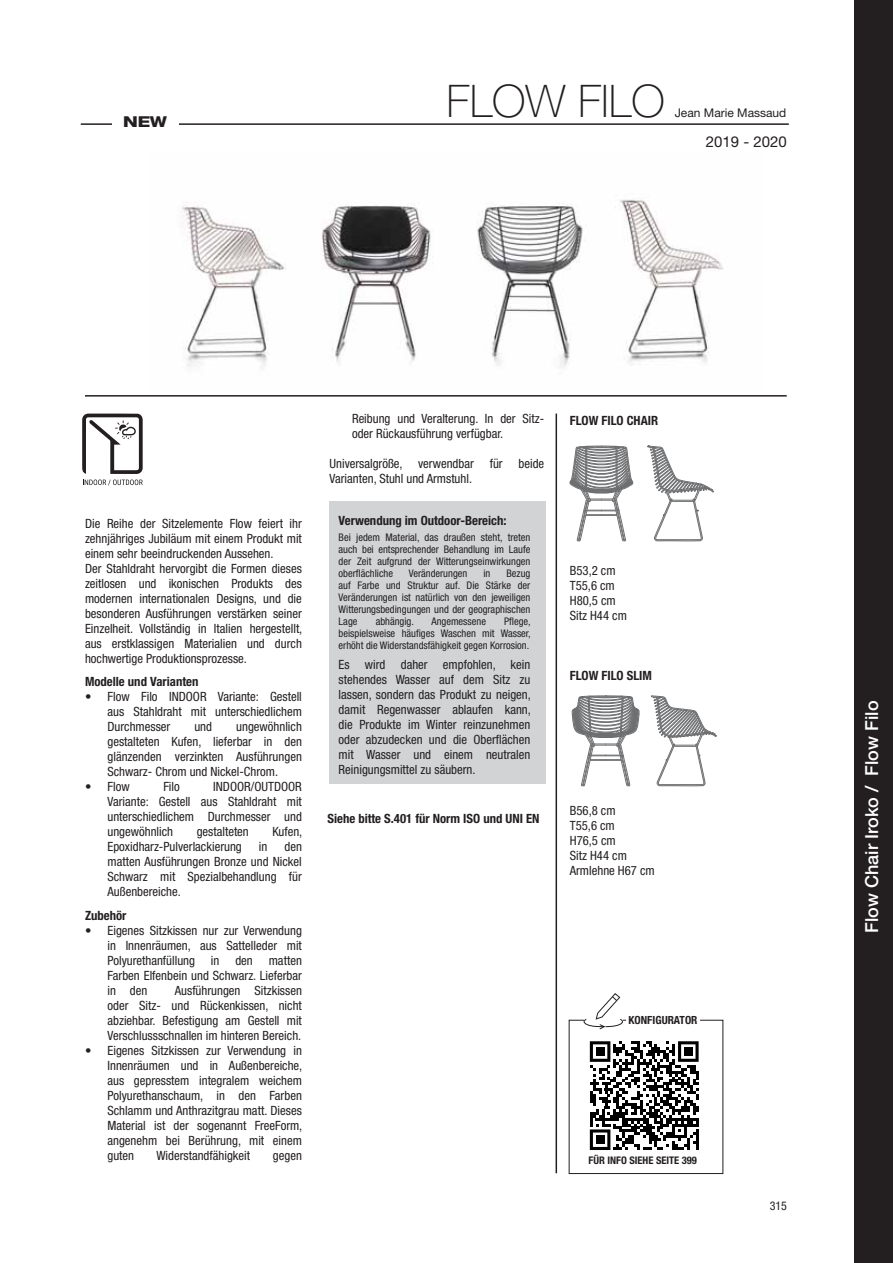
<style>
.page{position:relative;width:893px;height:1263px;background:#fff}
.page>*{position:absolute;margin:0;border:0;box-sizing:border-box;transform-origin:0 0}
.t1{font:100 45px "Helvetica Neue LT Std";color:#231f20}
.t2{font:500 18px "Helvetica Neue LT Std";color:#fff}
.t3{font:15px "Helvetica Neue LT Std";color:#231f20}
.t4{font:800 expanded 15px "Helvetica Neue LT Std";color:#231f20}
.t5{font:condensed 12.75px/15px "Helvetica Neue LT Std";color:#231f20;text-align:justify}
.t6{font:700 condensed 12.75px "Helvetica Neue LT Std";color:#231f20}
.t7{font:12px "Helvetica Neue LT Std";color:#231f20}
.t8{font:condensed 12px "Helvetica Neue LT Std";color:#231f20}
.t9{font:700 condensed 11.25px "Helvetica Neue LT Std";color:#231f20}
.t10{font:condensed 10.5px/12px "Helvetica Neue LT Std";color:#231f20;text-align:justify}
.t11{font:700 condensed 10.5px "Helvetica Neue LT Std";color:#231f20}
</style>
<div class="page">
<hr style="left:85px;top:395px;width:702px;height:2px;background:#231f20">
<div style="left:855px;top:0;width:38px;height:1263px;background:#231f20"></div>
<hr style="left:81px;top:123px;width:708px;height:2px;background:#231f20">
<svg style="left:570px;top:445px;width:63px;height:97px"></svg>
<svg style="left:647px;top:446px;width:67px;height:95px"></svg>
<svg style="left:572px;top:695px;width:68px;height:92px"></svg>
<svg style="left:651px;top:695px;width:66px;height:91px"></svg>
<hr style="left:555px;top:414px;width:2px;height:759px;background:#231f20">
<svg style="left:83px;top:480px;width:60px;height:5px"></svg>
<svg style="left:82px;top:414px;width:61px;height:60px"></svg>
<div style="left:112px;top:101px;width:67px;height:38px;background:#fff"></div>
<div style="left:569px;top:1020px;width:154px;height:154px;border:1px solid #231f20"></div>
<svg style="left:583px;top:993px;width:40px;height:37px"></svg>
<img style="left:182px;top:199px;width:541px;height:169px">
<div style="left:329px;top:501px;width:217px;height:283px;background:#d1d3d4"></div>
<svg style="left:590px;top:1041px;width:108px;height:109px"></svg>
<div style="left:596px;top:1047px;width:8px;height:9px;background:#000"></div>
<div style="left:684px;top:1047px;width:9px;height:9px;background:#000"></div>
<div style="left:596px;top:1135px;width:8px;height:9px;background:#000"></div>
<div style="left:626px;top:1016px;width:74px;height:12px;background:#fff"></div>
<p class="t4" style="left:123px;top:113px;width:46px">NEW</p>
<h1 class="t1" style="left:447px;top:85px;width:220px">FLOW FILO</h1>
<p class="t7" style="left:675px;top:109px;width:113px">Jean Marie Massaud</p>
<p class="t3" style="left:706px;top:136px;width:82px">2019 - 2020</p>
<p class="t5" style="left:85px;top:517px;width:219px;text-align:left">Die Reihe der Sitzelemente Flow feiert ihr zehnjähriges Jubiläum mit einem Produkt mit einem sehr beeindruckenden Aussehen.<br>Der Stahldraht hervorgibt die Formen dieses zeitlosen und ikonischen Produkts des modernen internationalen Designs, und die besonderen Ausführungen verstärken seiner Einzelheit. Vollständig in Italien hergestellt, aus erstklassigen Materialien und durch hochwertige Produktionsprozesse.</p>
<p class="t6" style="left:85px;top:674px;width:115px">Modelle und Varianten</p>
<p class="t5" style="left:107px;top:691px;width:196px;text-indent:-22px">• Flow Filo INDOOR Variante: Gestell aus Stahldraht mit unterschiedlichem Durchmesser</p>
<p class="t5" style="left:107px;top:721px;width:196px;text-indent:129px">ungewöhnlich gestalteten Kufen, lieferbar in den glänzenden verzinkten Ausführungen Schwarz- Chrom und Nickel-Chrom.</p>
<p class="t5" style="left:85px;top:781px;width:46px">• Flow</p>
<p class="t5" style="left:163px;top:781px;width:18px">Filo</p>
<p class="t5" style="left:194px;top:721px;width:19px">und</p>
<p class="t5" style="left:107px;top:781px;width:196px;text-indent:106px">INDOOR/OUTDOOR Variante: Gestell aus Stahldraht mit unterschiedlichem Durchmesser und ungewöhnlich</p>
<p class="t5" style="left:197px;top:826px;width:54px">gestalteten</p>
<p class="t5" style="left:272px;top:826px;width:31px">Kufen,</p>
<p class="t5" style="left:107px;top:841px;width:136px">Epoxidharz-Pulverlackierung</p>
<p class="t5" style="left:259px;top:841px;width:10px">in</p>
<p class="t5" style="left:107px;top:841px;width:196px;text-indent:177px">den matten Ausführungen Bronze und Nickel Schwarz mit Spezialbehandlung für Außenbereiche.</p>
<p class="t6" style="left:85px;top:908px;width:43px">Zubehör</p>
<p class="t5" style="left:107px;top:924px;width:196px;text-indent:-22px">• Eigenes Sitzkissen nur zur Verwendung in Innenräumen, aus Sattelleder mit Polyurethanfüllung in den matten Farben Elfenbein und Schwarz. Lieferbar in den</p>
<p class="t5" style="left:107px;top:984px;width:196px;text-indent:67px">Ausführungen Sitzkissen oder Sitz- und Rückenkissen, nicht abziehbar. Befestigung am Gestell mit Verschlussschnallen im hinteren Bereich.</p>
<p class="t5" style="left:107px;top:1044px;width:196px;text-indent:-22px">• Eigenes Sitzkissen zur Verwendung in Innenräumen und in Außenbereiche, aus gepresstem integralem weichem Polyurethanschaum, in den Farben Schlamm und Anthrazitgrau matt. Dieses Material ist der sogenannt FreeForm, angenehm bei Berührung, mit einem guten</p>
<p class="t5" style="left:156px;top:1149px;width:95px">Widerstandfähigkeit</p>
<p class="t5" style="left:273px;top:1149px;width:31px">gegen</p>
<p class="t5" style="left:352px;top:412px;width:194px">Reibung und Veralterung. In der Sitz&shy;oder Rückausführung verfügbar.</p>
<p class="t5" style="left:329px;top:457px;width:216px">Universalgröße, verwendbar für beide<br>Varianten, Stuhl und Armstuhl.</p>
<p class="t6" style="left:339px;top:513px;width:169px">Verwendung im Outdoor-Bereich:</p>
<p class="t10" style="left:339px;top:533px;width:193px">Bei jedem Material, das draußen steht, treten auch bei entsprechender Behandlung im Laufe der Zeit aufgrund der Witterungseinwirkungen oberflächliche</p>
<p class="t10" style="left:409px;top:569px;width:60px">Veränderungen</p>
<p class="t10" style="left:483px;top:569px;width:9px">in</p>
<p class="t10" style="left:339px;top:569px;width:193px;text-indent:168px">Bezug auf Farbe und Struktur auf. Die Stärke der Veränderungen ist natürlich von den jeweiligen Witterungsbedingungen und der geographischen Lage</p>
<p class="t10" style="left:376px;top:617px;width:40px">abhängig.</p>
<p class="t10" style="left:431px;top:617px;width:56px">Angemessene</p>
<p class="t10" style="left:339px;top:617px;width:194px;text-indent:166px">Pflege, beispielsweise häufiges Waschen mit Wasser, erhöht die Widerstandsfähigkeit gegen Korrosion.</p>
<p class="t5" style="left:339px;top:658px;width:194px">Es wird daher empfohlen, kein stehendes Wasser auf dem Sitz zu lassen, sondern das Produkt zu neigen, damit Regenwasser ablaufen kann, die Produkte im Winter reinzunehmen oder abzudecken und die Oberflächen mit Wasser und einem neutralen Reinigungsmittel zu säubern.</p>
<p class="t6" style="left:327px;top:811px;width:214px">Siehe bitte S.401 für Norm ISO und UNI EN</p>
<p class="t6" style="left:570px;top:413px;width:90px">FLOW FILO CHAIR</p>
<p class="t5" style="left:570px;top:565px;width:59px;text-align:left">B53,2 cm<br>T55,6 cm<br>H80,5 cm<br>Sitz H44 cm</p>
<p class="t6" style="left:570px;top:668px;width:84px">FLOW FILO SLIM</p>
<p class="t5" style="left:570px;top:805px;width:86px;text-align:left">B56,8 cm<br>T55,6 cm<br>H76,5 cm<br>Sitz H44 cm<br>Armlehne H67 cm</p>
<p class="t9" style="left:628px;top:1014px;width:70px">KONFIGURATOR</p>
<p class="t11" style="left:589px;top:1155px;width:110px">FÜR INFO SIEHE SEITE 399</p>
<p class="t8" style="left:770px;top:1201px;width:19px">315</p>
<h2 class="t2" style="left:865px;top:933px;width:233px;rotate:-90deg">Flow Chair Iroko / Flow Filo</h2>
</div>
